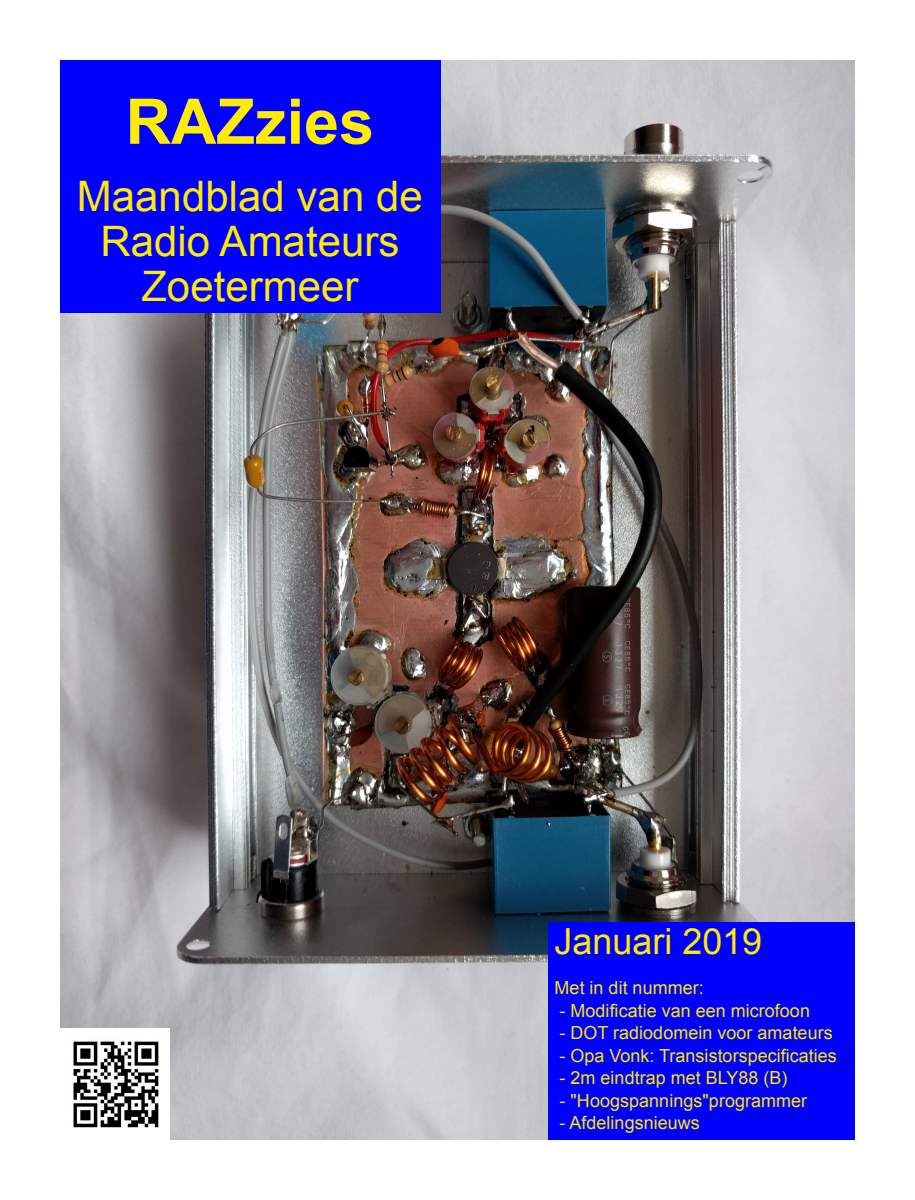
<style>
.page{position:relative;width:915px;height:1200px;background:#fff}
.page>*{position:absolute;margin:0;border:0;box-sizing:border-box;transform-origin:0 0}
.t1{font:700 63px "Arial";color:#ffec00}
.t2{font:42px/45px "Arial";color:#ffec00;text-align:center}
.t3{font:36px "Arial";color:#ffec00}
.t4{font:18px "Arial";color:#ffec00}
</style>
<div class="page">
<img style="left:60px;top:60px;width:795px;height:1080px">
<div style="left:60px;top:60px;width:381px;height:253px;background:#00f"></div>
<div style="left:549px;top:922px;width:306px;height:218px;background:#00f"></div>
<img style="left:60px;top:1029px;width:110px;height:111px">
<h1 class="t1" style="left:126px;top:87px;width:250px">RAZzies</h1>
<h2 class="t2" style="left:77px;top:174px;width:348px">Maandblad van de<br>Radio Amateurs<br>Zoetermeer</h2>
<h3 class="t3" style="left:555px;top:922px;width:209px">Januari 2019</h3>
<p class="t4" style="left:555px;top:978px;width:151px">Met in dit nummer:</p>
<p class="t4" style="left:560px;top:1000px;width:252px">- Modificatie van een microfoon</p>
<p class="t4" style="left:560px;top:1023px;width:275px">- DOT radiodomein voor amateurs</p>
<p class="t4" style="left:560px;top:1045px;width:279px">- Opa Vonk: Transistorspecificaties</p>
<p class="t4" style="left:560px;top:1068px;width:229px">- 2m eindtrap met BLY88 (B)</p>
<p class="t4" style="left:560px;top:1090px;width:249px">- "Hoogspannings"programmer</p>
<p class="t4" style="left:560px;top:1113px;width:142px">- Afdelingsnieuws</p>
</div>
